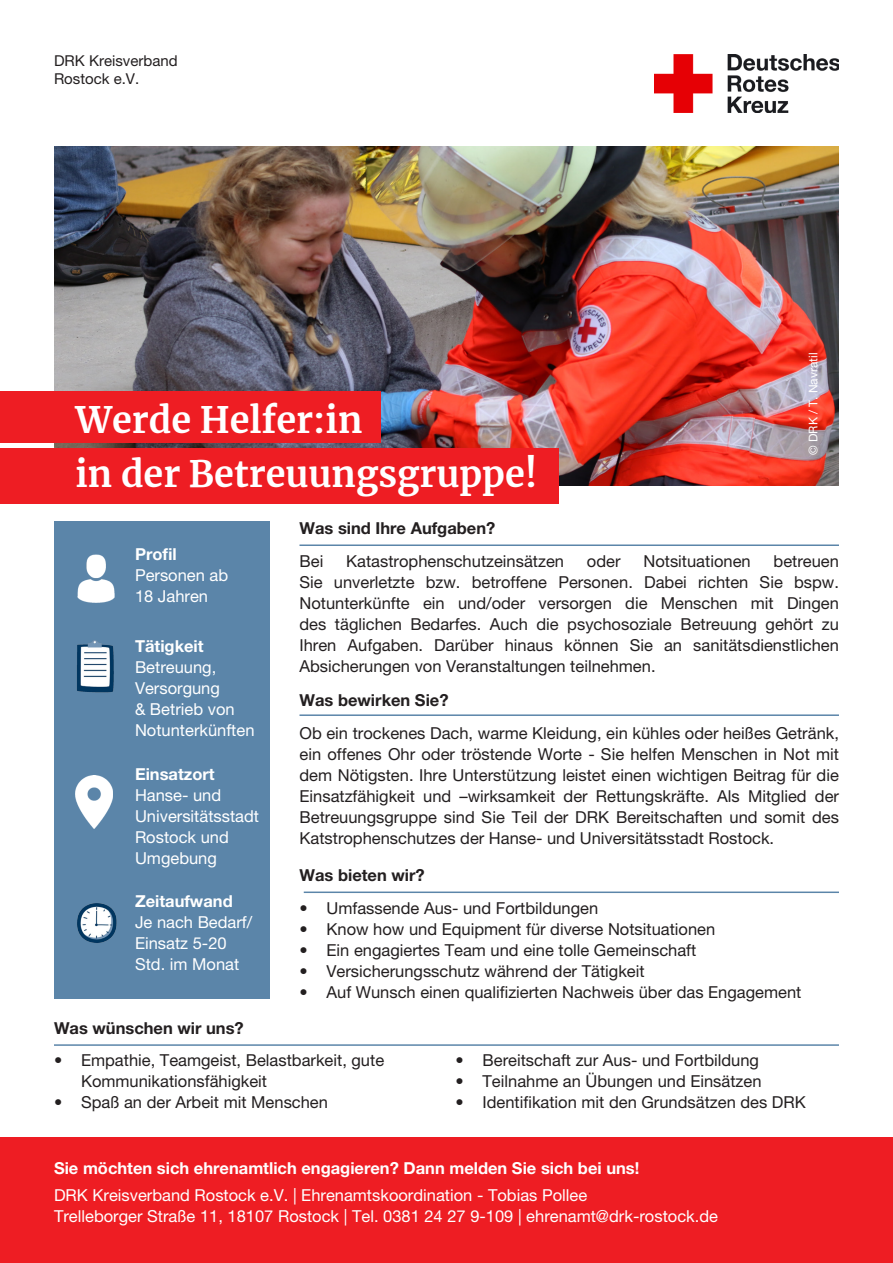
<style>
.page{position:relative;width:893px;height:1263px;background:#fff}
.page>*{position:absolute;margin:0;border:0;box-sizing:border-box;transform-origin:0 0}
.t1{font:700 36px/54px "Merriweather";color:#fff}
.t2{font:16.5px/21px "Helvetica Neue";color:#231f20;text-align:justify}
.t3{font:16.5px/21px "Helvetica Neue";color:#fff}
.t4{font:700 16.5px "Helvetica Neue";color:#fff}
.t5{font:700 16.5px "Helvetica Neue";color:#231f20}
.t6{font:15px "Helvetica Neue";color:#231f20}
.t7{font:12px "Helvetica Neue";color:#fff}
.s1{font-weight:700}
</style>
<div class="page">
<div style="left:0;top:1138px;width:893px;height:125px;background:#ee1d23"></div>
<img style="left:54px;top:147px;width:785px;height:339px">
<img style="left:655px;top:54px;width:184px;height:58px">
<div style="left:54px;top:521px;width:216px;height:478px;background:#5b85a9"></div>
<img style="left:77px;top:640px;width:37px;height:53px">
<img style="left:75px;top:776px;width:38px;height:53px">
<img style="left:77px;top:554px;width:38px;height:49px">
<img style="left:77px;top:903px;width:40px;height:40px">
<hr style="left:299px;top:544px;width:540px;height:2px;background:#5b85a9">
<hr style="left:304px;top:891px;width:535px;height:2px;background:#5b85a9">
<hr style="left:54px;top:1044px;width:785px;height:2px;background:#5b85a9">
<div style="left:0;top:392px;width:381px;height:51px;background:#ee1d23"></div>
<div style="left:0;top:448px;width:558px;height:56px;background:#ee1d23"></div>
<hr style="left:299px;top:714px;width:540px;height:2px;background:#5b85a9">
<p class="t6" style="left:54px;top:52px;width:125px">DRK Kreisverband</p>
<p class="t6" style="left:54px;top:70px;width:87px">Rostock e.V.</p>
<p class="t1" style="left:75px;top:392px;width:464px">Werde Helfer:in<br>in der Betreuungsgruppe!</p>
<p class="t7" style="left:806px;top:455px;width:104px;rotate:-90deg">© DRK / T. Navratil</p>
<p class="t4" style="left:135px;top:544px;width:43px">Profil</p>
<p class="t3" style="left:135px;top:564px;width:95px">Personen ab<br>18 Jahren</p>
<p class="t4" style="left:135px;top:636px;width:70px">Tätigkeit</p>
<p class="t3" style="left:135px;top:657px;width:121px">Betreuung,<br>Versorgung<br>&amp; Betrieb von<br>Notunterkünften</p>
<p class="t4" style="left:135px;top:763px;width:81px">Einsatzort</p>
<p class="t3" style="left:135px;top:784px;width:126px">Hanse- und<br>Universitätsstadt<br>Rostock und<br>Umgebung</p>
<p class="t3" style="left:135px;top:890px;width:119px"><span class="s1">Zeitaufwand<br></span>Je nach Bedarf/<br>Einsatz 5-20<br>Std. im Monat</p>
<p class="t5" style="left:54px;top:1018px;width:191px">Was wünschen wir uns?</p>
<p class="t5" style="left:299px;top:518px;width:197px">Was sind Ihre Aufgaben?</p>
<p class="t2" style="left:299px;top:550px;width:25px">Bei</p>
<p class="t2" style="left:346px;top:550px;width:219px">Katastrophenschutzeinsätzen</p>
<p class="t2" style="left:587px;top:550px;width:35px">oder</p>
<p class="t2" style="left:643px;top:550px;width:109px">Notsituationen</p>
<p class="t2" style="left:299px;top:550px;width:541px;text-indent:474px">betreuen Sie unverletzte bzw. betroffene Personen. Dabei richten Sie bspw.<br>Notunterkünfte ein und/oder versorgen die Menschen mit Dingen des täglichen Bedarfes. Auch die psychosoziale Betreuung gehört zu Ihren Aufgaben. Darüber hinaus können Sie an sanitätsdienstlichen Absicherungen von Veranstaltungen teilnehmen.</p>
<p class="t5" style="left:299px;top:690px;width:151px">Was bewirken Sie?</p>
<p class="t2" style="left:299px;top:723px;width:541px">Ob ein trockenes Dach, warme Kleidung, ein kühles oder heißes Getränk, ein offenes Ohr oder tröstende Worte - Sie helfen Menschen in Not mit dem Nötigsten. Ihre Unterstützung leistet einen wichtigen Beitrag für die Einsatzfähigkeit und –wirksamkeit der Rettungskräfte. Als Mitglied der Betreuungsgruppe sind Sie Teil der DRK Bereitschaften und somit des Katstrophenschutzes der Hanse- und Universitätsstadt Rostock.</p>
<p class="t5" style="left:299px;top:865px;width:127px">Was bieten wir?</p>
<p class="t2" style="left:299px;top:897px;width:300px">• Umfassende Aus- und Fortbildungen</p>
<p class="t2" style="left:299px;top:918px;width:417px">• Know how und Equipment für diverse Notsituationen</p>
<p class="t2" style="left:299px;top:939px;width:398px">• Ein engagiertes Team und eine tolle Gemeinschaft</p>
<p class="t2" style="left:299px;top:960px;width:347px">• Versicherungsschutz während der Tätigkeit</p>
<p class="t2" style="left:299px;top:981px;width:503px">• Auf Wunsch einen qualifizierten Nachweis über das Engagement</p>
<p class="t2" style="left:81px;top:1050px;width:305px;text-indent:-27px">• Empathie, Teamgeist, Belastbarkeit, gute<br>Kommunikationsfähigkeit</p>
<p class="t2" style="left:54px;top:1092px;width:275px">• Spaß an der Arbeit mit Menschen</p>
<p class="t2" style="left:455px;top:1050px;width:305px">• Bereitschaft zur Aus- und Fortbildung</p>
<p class="t2" style="left:455px;top:1071px;width:308px">• Teilnahme an Übungen und Einsätzen</p>
<p class="t2" style="left:455px;top:1092px;width:352px">• Identifikation mit den Grundsätzen des DRK</p>
<p class="t4" style="left:54px;top:1158px;width:587px">Sie möchten sich ehrenamtlich engagieren? Dann melden Sie sich bei uns!</p>
<p class="t3" style="left:54px;top:1184px;width:535px">DRK Kreisverband Rostock e.V. | Ehrenamtskoordination - Tobias Pollee</p>
<p class="t3" style="left:54px;top:1205px;width:665px">Trelleborger Straße 11, 18107 Rostock | Tel. 0381 24 27 9-109 | ehrenamt@drk-rostock.de</p>
</div>
